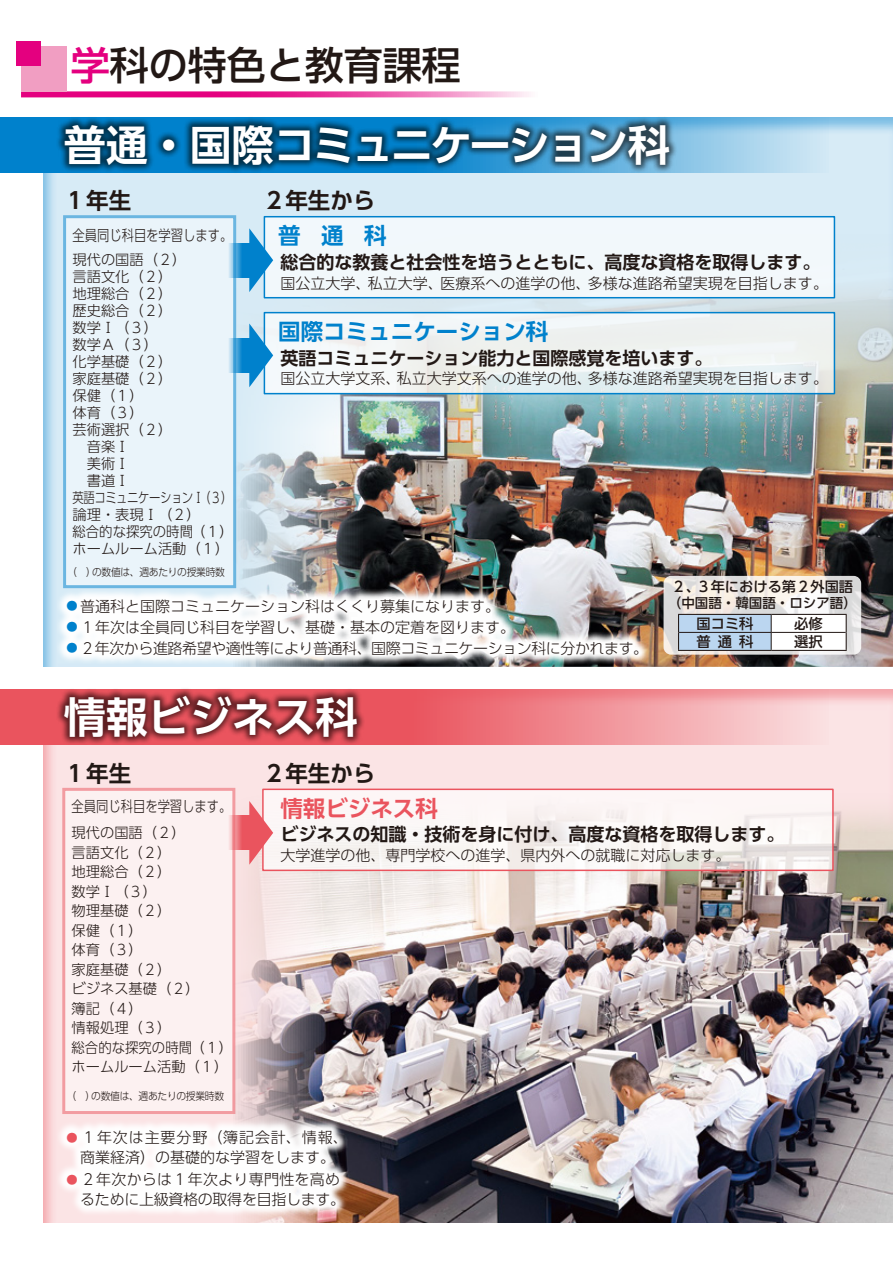
<style>
.page{position:relative;width:893px;height:1263px;background:#fff}
.page>*{position:absolute;margin:0;border:0;box-sizing:border-box;transform-origin:0 0}
.t1{font:700 42px "UD Shin Go Pr 6 N De";letter-spacing:-.07em;color:#fff}
.t2{font:700 42px "UD Shin Go Pr 6 N De";color:#fff}
.t3{font:500 39px "UD Shin Go Pr 6";color:#221815}
.t4{font:700 22.5px "UD Shin Go Pr 6 N De";color:#221815}
.t5{font:700 22.5px "UD Shin Go Pr 6 N De";color:#0081cc}
.t6{font:700 22.5px "UD Shin Go Pr 6 N De";color:#ea545e}
.t7{font:700 18px "UD Shin Go Pr 6 N De";color:#221815}
.t8{font:300 15px/20.2px "UD Shin Go Pr 6 N";color:#221815;text-align:center}
.t9{font:300 15px "UD Shin Go Pr 6 N";letter-spacing:-.03em;color:#221815}
.t10{font:300 15px "UD Shin Go Pr 6 N";color:#221815;scale:.82 1}
.t11{font:300 14.25px/17px "UD Shin Go Pr 6 N";color:#221815}
.t12{font:300 14.25px/17px "UD Shin Go Pr 6 N";color:#221815;scale:.8 1}
.t13{font:500 14.25px "UD Shin Go Pr 6 N";color:#221815}
.t14{font:500 13.5px "UD Shin Go Pr 6 N";color:#221815}
.t15{font:300 10.5px "UD Shin Go Pr 6 N";letter-spacing:-.03em;color:#221815;scale:.93 1}
.s1{color:#e4007f}
.s2{font-size:16.5px;color:#0081cc}
.s3{font-size:16.5px;color:#ea545e}
</style>
<div class="page">
<div style="left:41px;top:685px;width:852px;height:541px;background:#ea545e;opacity:.75"></div>
<div style="left:41px;top:115px;width:852px;height:556px;background:#0081cc;opacity:.75"></div>
<img style="left:230px;top:220px;width:663px;height:447px">
<img style="left:230px;top:791px;width:663px;height:431px">
<svg style="left:0;top:118px;width:829px;height:55px;background:#75bae2"></svg>
<svg style="left:0;top:689px;width:829px;height:55px;background:#ef888f"></svg>
<svg style="left:265px;top:791px;width:566px;height:77px;fill:#fbf6f6"></svg>
<div style="left:262px;top:788px;width:572px;height:83px;border:2px solid #ea545e"></div>
<img style="left:55px;top:588px;width:595px;height:78px">
<svg style="left:55px;top:1118px;width:295px;height:100px"></svg>
<div style="left:264px;top:313px;width:570px;height:81px;background:linear-gradient(to bottom,#f3f5f5,#ebf2f1)"></div>
<div style="left:264px;top:312px;width:571px;height:82px;border:2px solid #0081cc"></div>
<div style="left:264px;top:217px;width:570px;height:81px;background:#f2f8fb"></div>
<div style="left:264px;top:216px;width:571px;height:82px;border:2px solid #0081cc"></div>
<div style="left:63px;top:215px;width:173px;height:373px;background:#eaf4fa"></div>
<div style="left:62px;top:788px;width:173px;height:326px;background:#fcf1f1"></div>
<svg style="left:663px;top:576px;width:198px;height:79px;background:#e8e5e1"></svg>
<hr style="left:678px;top:650px;width:93px;height:1px;background:#221815">
<hr style="left:771px;top:650px;width:76px;height:1px;background:#221815">
<svg style="left:678px;top:614px;width:169px;height:36px"></svg>
<div style="left:56px;top:687px;width:310px;height:58px;background:#221815;opacity:.7"></div>
<svg style="left:249px;top:228px;width:24px;height:64px"></svg>
<svg style="left:229px;top:243px;width:29px;height:34px"></svg>
<svg style="left:249px;top:323px;width:24px;height:64px"></svg>
<svg style="left:229px;top:338px;width:29px;height:35px"></svg>
<svg style="left:249px;top:801px;width:24px;height:64px"></svg>
<svg style="left:229px;top:815px;width:29px;height:35px"></svg>
<div style="left:56px;top:116px;width:622px;height:57px;background:#221815;opacity:.7"></div>
<svg style="left:21px;top:91px;width:510px;height:6px;background:#eb49a3"></svg>
<div style="left:21px;top:46px;width:45px;height:45px;background:#f19ec2"></div>
<div style="left:16px;top:41px;width:25px;height:25px;background:#e4007f"></div>
<h2 class="t3" style="left:71px;top:34px;width:392px"><span class="s1">学</span>科の特色と教育課程</h2>
<h1 class="t1" style="left:64px;top:110px;width:608px">普通・国際コミュニケーション科</h1>
<h3 class="t4" style="left:64px;top:182px;width:69px">１年生</h3>
<p class="t10" style="left:73px;top:223px;width:197px">全員同じ科目を学習します。</p>
<p class="t11" style="left:73px;top:251px;width:115px">現代の国語)２(言語文化)２(地理総合)２(歴史総合)２(数学Ⅰ)３(<br>数学Ａ)３(<br>化学基礎)２(家庭基礎)２(保健)１(<br>体育)３(<br>芸術選択)２(　音楽Ⅰ<br>　美術Ⅰ<br>　書道Ⅰ</p>
<p class="t12" style="left:199px;top:488px;width:43px">)３(</p>
<p class="t12" style="left:73px;top:488px;width:203px">英語コミュニケーションⅠ<br>論理・表現Ⅰ)２(<br>総合的な探究の時間)１(ホームルーム活動)１(</p>
<p class="t15" style="left:67px;top:563px;width:32px">（　）</p>
<p class="t15" style="left:92px;top:563px;width:144px">の数値は、週あたりの授業時数</p>
<h3 class="t4" style="left:263px;top:182px;width:114px">２年生から</h3>
<h3 class="t5" style="left:278px;top:218px;width:110px">普通科</h3>
<p class="t7" style="left:280px;top:247px;width:541px">総合的な教養と社会性を培うとともに、高度な資格を取得します。</p>
<p class="t8" style="left:588px;top:272px;width:241px">多様な進路希望実現を目指します。</p>
<p class="t8" style="left:280px;top:272px;width:91px">国公立大学、</p>
<p class="t8" style="left:368px;top:272px;width:76px">私立大学、</p>
<p class="t8" style="left:440px;top:272px;width:151px">医療系への進学の他、</p>
<h3 class="t5" style="left:278px;top:313px;width:271px">国際コミュニケーション科</h3>
<p class="t7" style="left:280px;top:343px;width:433px">英語コミュニケーション能力と国際感覚を培います。</p>
<p class="t8" style="left:588px;top:368px;width:241px">多様な進路希望実現を目指します。</p>
<p class="t8" style="left:280px;top:368px;width:121px">国公立大学文系、</p>
<p class="t8" style="left:397px;top:368px;width:196px">私立大学文系への進学の他、</p>
<p class="t8" style="left:64px;top:595px;width:438px"><span class="s2">●</span>普通科と国際コミュニケーション科はくくり募集になります。</p>
<p class="t8" style="left:64px;top:616px;width:453px"><span class="s2">●</span>１年次は全員同じ科目を学習し、基礎・基本の定着を図ります。</p>
<p class="t9" style="left:64px;top:636px;width:586px"><span class="s2">●</span>２年次から進路希望や適性等により普通科、国際コミュニケーション科に分かれます。</p>
<h1 class="t2" style="left:64px;top:683px;width:295px">情報ビジネス科</h1>
<h3 class="t4" style="left:64px;top:755px;width:69px">１年生</h3>
<h3 class="t4" style="left:263px;top:755px;width:114px">２年生から</h3>
<p class="t13" style="left:696px;top:575px;width:158px">３年における第２外国語</p>
<p class="t13" style="left:671px;top:575px;width:30px">２、</p>
<p class="t14" style="left:668px;top:592px;width:191px">（中国語・韓国語・ロシア語(</p>
<p class="t13" style="left:794px;top:612px;width:30px">必修</p>
<p class="t13" style="left:696px;top:612px;width:58px">国コミ科</p>
<p class="t13" style="left:696px;top:630px;width:58px">普通科</p>
<p class="t13" style="left:794px;top:630px;width:30px">選択</p>
<p class="t10" style="left:72px;top:794px;width:197px">全員同じ科目を学習します。</p>
<p class="t11" style="left:72px;top:822px;width:163px;line-height:19.5px">現代の国語)２(<br>言語文化)２(<br>地理総合)２(<br>数学Ⅰ)３(<br>物理基礎)２(<br>保健)１(<br>体育)３(<br>家庭基礎)２(<br>ビジネス基礎)２(<br>簿記)４(<br>情報処理)３(<br>総合的な探究の時間)１(ホームルーム活動)１(</p>
<p class="t15" style="left:66px;top:1087px;width:32px">（　）</p>
<p class="t15" style="left:91px;top:1087px;width:144px">の数値は、週あたりの授業時数</p>
<h3 class="t6" style="left:280px;top:790px;width:159px">情報ビジネス科</h3>
<p class="t7" style="left:280px;top:820px;width:505px">ビジネスの知識・技術を身に付け、高度な資格を取得します。</p>
<p class="t8" style="left:280px;top:845px;width:451px">大学進学の他、専門学校への進学、県内外への就職に対応します。</p>
<p class="t8" style="left:64px;top:1126px;width:285px"><span class="s3">●</span>１年次は主要分野（簿記会計、情報、商業経済）の基礎的な学習をします。</p>
<p class="t8" style="left:80px;top:1168px;width:266px;text-align:left;text-indent:-16px"><span class="s3">●</span>２年次からは１年次より専門性を高めるために上級資格の取得を目指します。</p>
</div>
